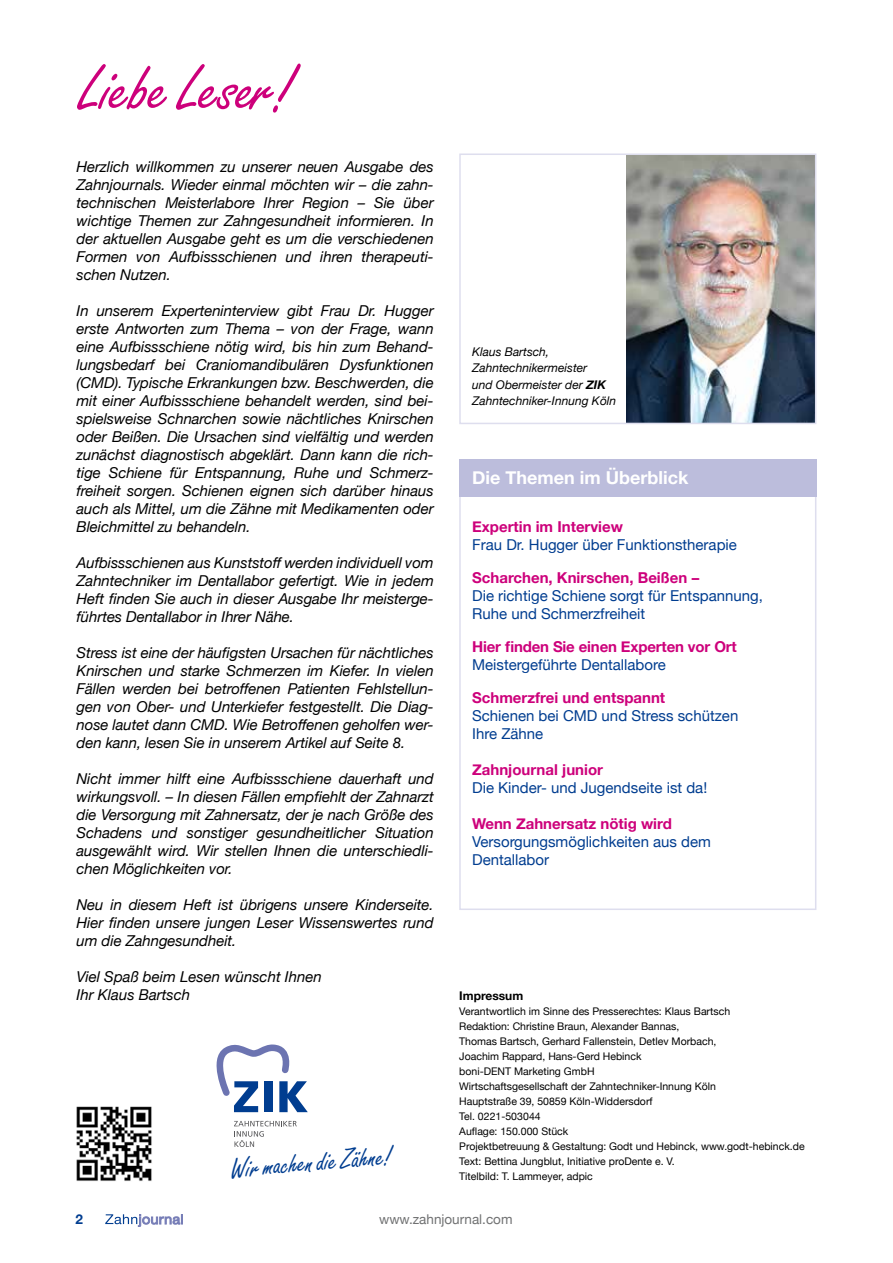
<style>
.page{position:relative;width:893px;height:1263px;background:#fff}
.page>*{position:absolute;margin:0;border:0;box-sizing:border-box;transform-origin:0 0}
.t1{font:72px "Freestyle Script EF";color:#cd007b}
.t2{font:29.7px "Freestyle Script EF";color:#003d90}
.t3{font:700 18px "Helvetica Neue";color:#fff}
.t4{font:italic 15px/18px "Helvetica Neue";letter-spacing:-.005em;color:#000;text-align:justify}
.t5{font:15px/18px "Helvetica Neue";color:#003d90}
.t6{font:700 15px "Helvetica Neue";color:#cd007b}
.t7{font:13.5px "Helvetica Neue";color:#707172}
.t8{font:700 13.5px "Helvetica Neue";color:#003d90}
.t9{font:italic 12px/16.5px "Helvetica Neue";color:#000}
.t10{font:700 12px "Helvetica Neue";color:#000}
.t11{font:10.5px/15px "Helvetica Neue";color:#000}
.s1{font-weight:700}
</style>
<div class="page">
<svg style="left:105px;top:1214px;width:78px;height:13px"></svg>
<img style="left:626px;top:156px;width:187px;height:265px">
<div style="left:459px;top:153px;width:357px;height:271px;border:2px solid #dedeee"></div>
<div style="left:459px;top:461px;width:357px;height:449px;border:2px solid #dedeee"></div>
<div style="left:459px;top:460px;width:357px;height:37px;background:#bcbddc"></div>
<svg style="left:234px;top:1121px;width:63px;height:26px"></svg>
<svg style="left:217px;top:1044px;width:91px;height:68px"></svg>
<img style="left:76px;top:1106px;width:76px;height:75px">
<h1 class="t1" style="left:80px;top:50px;width:215px">Liebe Leser!</h1>
<p class="t4" style="left:77px;top:157px;width:359px">Herzlich willkommen zu unserer neuen Ausgabe des Zahnjournals. Wieder einmal möchten wir – die zahn&shy;technischen Meisterlabore Ihrer Region – Sie über wichtige Themen zur Zahngesundheit informieren. In der aktuellen Ausgabe geht es um die verschiedenen Formen von Aufbissschienen und ihren therapeuti&shy;schen Nutzen.</p>
<p class="t4" style="left:77px;top:301px;width:359px">In unserem Experteninterview gibt Frau Dr. Hugger erste Antworten zum Thema – von der Frage, wann eine Aufbissschiene nötig wird, bis hin zum Behand&shy;lungsbedarf bei Craniomandibulären Dysfunktionen (CMD). Typische Erkrankungen bzw. Beschwerden, die mit einer Aufbissschiene behandelt werden, sind bei&shy;spielsweise Schnarchen sowie nächtliches Knirschen oder Beißen. Die Ursachen sind vielfältig und werden zunächst diagnostisch abgeklärt. Dann kann die rich&shy;tige Schiene für Entspannung, Ruhe und Schmerz&shy;freiheit sorgen. Schienen eignen sich darüber hinaus auch als Mittel, um die Zähne mit Medikamenten oder Bleichmittel zu behandeln.</p>
<p class="t4" style="left:77px;top:553px;width:359px">Aufbissschienen aus Kunststoff werden individuell vom Zahntechniker im Dentallabor gefertigt. Wie in jedem Heft finden Sie auch in dieser Ausgabe Ihr meisterge&shy;führtes Dentallabor in Ihrer Nähe.</p>
<p class="t4" style="left:77px;top:643px;width:359px">Stress ist eine der häufigsten Ursachen für nächtliches Knirschen und starke Schmerzen im Kiefer. In vielen Fällen werden bei betroffenen Patienten Fehlstellun&shy;gen von Ober- und Unterkiefer festgestellt. Die Diag&shy;nose lautet dann CMD. Wie Betroffenen geholfen wer&shy;den kann, lesen Sie in unserem Artikel auf Seite 8.</p>
<p class="t4" style="left:77px;top:769px;width:359px">Nicht immer hilft eine Aufbissschiene dauerhaft und wirkungsvoll. – In diesen Fällen empfiehlt der Zahnarzt die Versorgung mit Zahnersatz, der je nach Größe des Schadens und sonstiger gesundheitlicher Situation ausgewählt wird. Wir stellen Ihnen die unterschiedli&shy;chen Möglichkeiten vor.</p>
<p class="t4" style="left:77px;top:895px;width:359px">Neu in diesem Heft ist übrigens unsere Kinderseite.<br>Hier finden unsere jungen Leser Wissenswertes rund um die Zahngesundheit.</p>
<p class="t4" style="left:77px;top:967px;width:247px">Viel Spaß beim Lesen wünscht Ihnen<br>Ihr Klaus Bartsch</p>
<h2 class="t2" style="left:229px;top:1153px;width:164px;rotate:-5deg">Wir machen die Zähne!</h2>
<p class="t9" style="left:472px;top:343px;width:146px">Klaus Bartsch,<br>Zahntechnikermeister<br>und Obermeister der <span class="s1">ZIK<br></span>Zahntechniker-Innung Köln</p>
<p class="t3" style="left:472px;top:466px;width:218px">Die Themen im Überblick</p>
<p class="t6" style="left:472px;top:517px;width:152px">Expertin im Interview</p>
<p class="t5" style="left:472px;top:535px;width:266px">Frau Dr. Hugger über Funktionstherapie</p>
<p class="t6" style="left:472px;top:568px;width:228px">Scharchen, Knirschen, Beißen –</p>
<p class="t5" style="left:472px;top:586px;width:292px">Die richtige Schiene sorgt für Entspannung,<br>Ruhe und Schmerzfreiheit</p>
<p class="t6" style="left:472px;top:637px;width:266px">Hier finden Sie einen Experten vor Ort</p>
<p class="t5" style="left:472px;top:655px;width:195px">Meistergeführte Dentallabore</p>
<p class="t6" style="left:472px;top:688px;width:195px">Schmerzfrei und entspannt</p>
<p class="t5" style="left:472px;top:706px;width:268px">Schienen bei CMD und Stress schützen<br>Ihre Zähne</p>
<p class="t6" style="left:472px;top:760px;width:132px">Zahnjournal junior</p>
<p class="t5" style="left:472px;top:778px;width:237px">Die Kinder- und Jugendseite ist da!</p>
<p class="t6" style="left:472px;top:814px;width:201px">Wenn Zahnersatz nötig wird</p>
<p class="t5" style="left:472px;top:832px;width:240px">Versorgungsmöglichkeiten aus dem<br>Dentallabor</p>
<p class="t10" style="left:459px;top:988px;width:65px">Impressum</p>
<p class="t11" style="left:459px;top:1003px;width:347px">Verantwortlich im Sinne des Presserechtes: Klaus Bartsch<br>Redaktion: Christine Braun, Alexander Bannas,<br>Thomas Bartsch, Gerhard Fallenstein, Detlev Morbach,<br>Joachim Rappard, Hans-Gerd Hebinck<br>boni-DENT Marketing GmbH<br>Wirtschaftsgesellschaft der Zahntechniker-Innung Köln<br>Hauptstraße 39, 50859 Köln-Widdersdorf<br>Tel. 0221-503044<br>Auflage: 150.000 Stück<br>Projektbetreuung &amp; Gestaltung: Godt und Hebinck, www.godt-hebinck.de Text: Bettina Jungblut, Initiative proDente e. V.<br>Titelbild: T. Lammeyer, adpic</p>
<p class="t8" style="left:75px;top:1211px;width:9px">2</p>
<p class="t7" style="left:379px;top:1211px;width:135px">www.zahnjournal.com</p>
</div>
